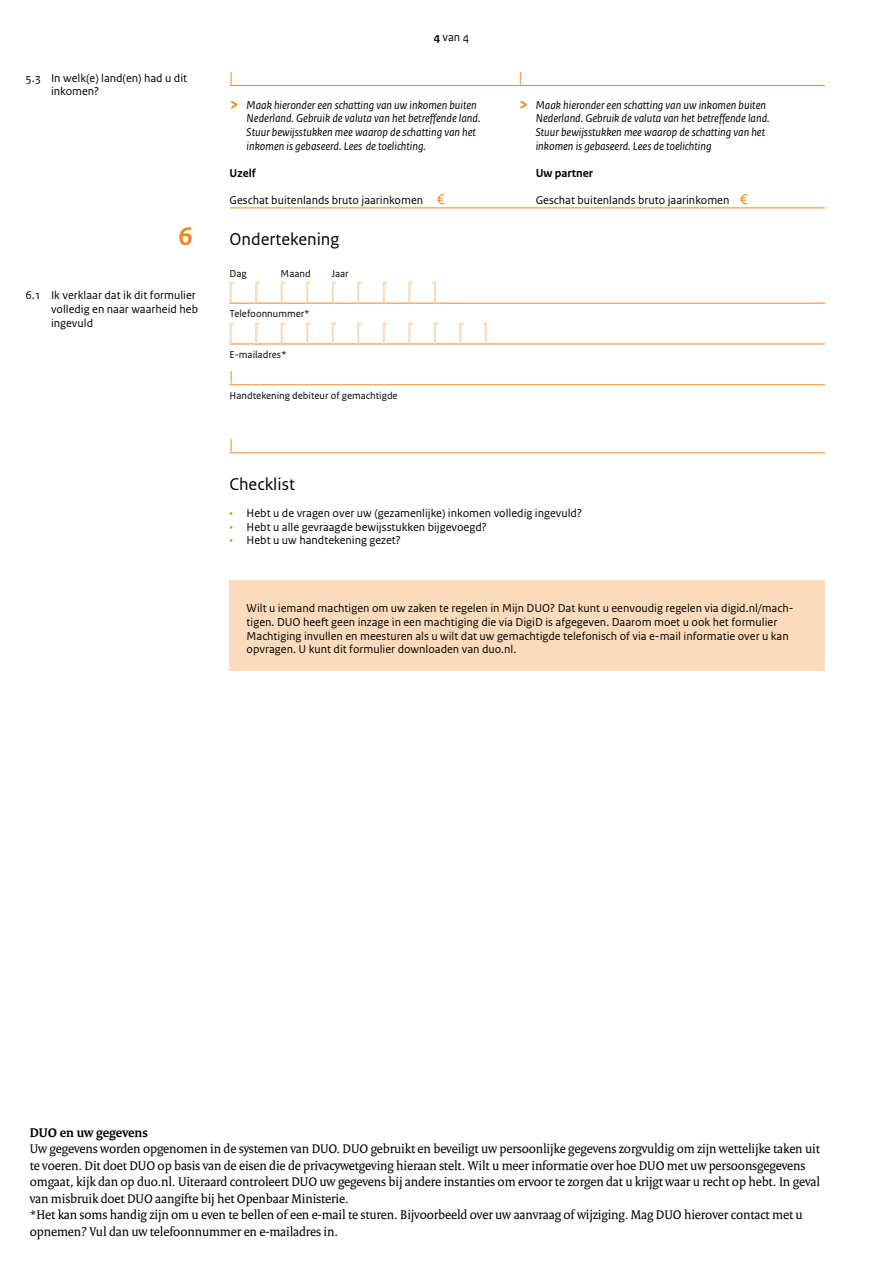
<style>
.page{position:relative;width:893px;height:1263px;background:#fff}
.page>*{position:absolute;margin:0;border:0;box-sizing:border-box;transform-origin:0 0}
.t1{font:700 27px "Rijksoverheid Sans Text";color:#f6861f}
.t2{font:18px "Rijksoverheid Sans Text";color:#000}
.t3{font:15px "Rijksoverheid Sans Text";color:#f6861f}
.t4{font:13.5px/16.5px "Rijksoverheid Serif";letter-spacing:-.01em;color:#000}
.t5{font:700 13.5px "Rijksoverheid Serif";color:#000}
.t6{font:12px/13.6px "Rijksoverheid Sans Text";color:#000}
.t7{font:italic 12px "Rijksoverheid Sans Text";color:#000}
.t8{font:700 12px "Rijksoverheid Sans Text";color:#000}
.t9{font:10.5px "Rijksoverheid Sans Text";color:#000}
.s1{font-weight:700}
.s2{font-weight:700;font-style:normal;font-size:18px;color:#f6861f}
.s3{font-size:15px;color:#f6861f}
.s4{color:#f6861f}
</style>
<div class="page">
<hr style="left:230px;top:85px;width:595px;height:1px;background:#f6861f">
<hr style="left:230px;top:207px;width:595px;height:1px;background:#f6861f">
<hr style="left:230px;top:303px;width:595px;height:1px;background:#f6861f">
<hr style="left:230px;top:344px;width:595px;height:1px;background:#f6861f">
<hr style="left:230px;top:384px;width:595px;height:1px;background:#f6861f">
<hr style="left:230px;top:452px;width:595px;height:1px;background:#f6861f">
<svg style="left:229px;top:281px;width:7px;height:23px"></svg>
<svg style="left:254px;top:281px;width:8px;height:23px"></svg>
<svg style="left:280px;top:281px;width:7px;height:23px"></svg>
<svg style="left:305px;top:281px;width:8px;height:23px"></svg>
<svg style="left:331px;top:281px;width:7px;height:23px"></svg>
<svg style="left:356px;top:281px;width:8px;height:23px"></svg>
<svg style="left:382px;top:281px;width:7px;height:23px"></svg>
<svg style="left:407px;top:281px;width:8px;height:23px"></svg>
<svg style="left:430px;top:281px;width:7px;height:23px"></svg>
<svg style="left:229px;top:322px;width:7px;height:23px"></svg>
<svg style="left:254px;top:322px;width:8px;height:23px"></svg>
<svg style="left:280px;top:322px;width:7px;height:23px"></svg>
<svg style="left:305px;top:322px;width:8px;height:23px"></svg>
<svg style="left:331px;top:322px;width:7px;height:23px"></svg>
<svg style="left:356px;top:322px;width:8px;height:23px"></svg>
<svg style="left:382px;top:322px;width:7px;height:23px"></svg>
<svg style="left:407px;top:322px;width:8px;height:23px"></svg>
<svg style="left:433px;top:322px;width:7px;height:23px"></svg>
<svg style="left:458px;top:322px;width:8px;height:23px"></svg>
<svg style="left:481px;top:322px;width:7px;height:23px"></svg>
<div style="left:230px;top:580px;width:595px;height:91px;background:#fcdbbc"></div>
<p class="t6" style="left:51px;top:71px;width:138px;text-indent:-26px">5.3 In welk(e) land(en) had u dit inkomen?</p>
<h1 class="t1" style="left:179px;top:221px;width:16px">6</h1>
<p class="t6" style="left:51px;top:289px;width:149px;text-indent:-26px">6.1 Ik verklaar dat ik dit formulier volledig en naar waarheid heb ingevuld</p>
<p class="t6" style="left:434px;top:30px;width:37px"><span class="s1">4</span> van 4</p>
<p class="t3" style="left:230px;top:68px;width:5px">|</p>
<p class="t3" style="left:519px;top:68px;width:5px">|</p>
<p class="t7" style="left:230px;top:98px;width:249px"><span class="s2">&gt;</span> Maak hieronder een schatting van uw inkomen buiten</p>
<p class="t7" style="left:519px;top:98px;width:249px"><span class="s2">&gt;</span> Maak hieronder een schatting van uw inkomen buiten</p>
<p class="t7" style="left:247px;top:112px;width:235px">Nederland. Gebruik de valuta van het betreffende land.</p>
<p class="t7" style="left:536px;top:112px;width:235px">Nederland. Gebruik de valuta van het betreffende land.</p>
<p class="t7" style="left:247px;top:125px;width:231px">Stuur bewijsstukken mee waarop de schatting van het</p>
<p class="t7" style="left:536px;top:125px;width:231px">Stuur bewijsstukken mee waarop de schatting van het</p>
<p class="t7" style="left:247px;top:139px;width:181px">inkomen is gebaseerd. Lees de toelichting.</p>
<p class="t7" style="left:536px;top:139px;width:177px">inkomen is gebaseerd. Lees de toelichting</p>
<p class="t8" style="left:230px;top:166px;width:28px">Uzelf</p>
<p class="t8" style="left:536px;top:166px;width:59px">Uw partner</p>
<p class="t6" style="left:230px;top:194px;width:217px">Geschat buitenlands bruto jaarinkomen <span class="s3">€</span></p>
<p class="t6" style="left:536px;top:194px;width:214px">Geschat buitenlands bruto jaarinkomen <span class="s3">€</span></p>
<h2 class="t2" style="left:230px;top:229px;width:111px">Ondertekening</h2>
<p class="t9" style="left:230px;top:267px;width:19px">Dag</p>
<p class="t9" style="left:281px;top:267px;width:32px">Maand</p>
<p class="t9" style="left:332px;top:267px;width:19px">Jaar</p>
<p class="t9" style="left:230px;top:308px;width:82px">Telefoonnummer*</p>
<p class="t9" style="left:230px;top:349px;width:59px">E-mailadres*</p>
<p class="t3" style="left:230px;top:367px;width:5px">|</p>
<p class="t9" style="left:230px;top:390px;width:170px">Handtekening debiteur of gemachtigde</p>
<p class="t3" style="left:230px;top:436px;width:5px">|</p>
<h2 class="t2" style="left:230px;top:474px;width:67px">Checklist</h2>
<p class="t6" style="left:230px;top:506px;width:354px"><span class="s4">•</span> Hebt u de vragen over uw (gezamenlijke) inkomen volledig ingevuld?</p>
<p class="t6" style="left:230px;top:520px;width:259px"><span class="s4">•</span> Hebt u alle gevraagde bewijsstukken bijgevoegd?</p>
<p class="t6" style="left:230px;top:534px;width:173px"><span class="s4">•</span> Hebt u uw handtekening gezet?</p>
<p class="t6" style="left:247px;top:602px;width:548px">Wilt u iemand machtigen om uw zaken te regelen in Mijn DUO? Dat kunt u eenvoudig regelen via digid.nl/mach&shy;tigen. DUO heeft geen inzage in een machtiging die via DigiD is afgegeven. Daarom moet u ook het formulier Machtiging invullen en meesturen als u wilt dat uw gemachtigde telefonisch of via e-mail informatie over u kan opvragen. U kunt dit formulier downloaden van duo.nl.</p>
<p class="t5" style="left:30px;top:1124px;width:120px">DUO en uw gegevens</p>
<p class="t4" style="left:30px;top:1141px;width:792px">Uw gegevens worden opgenomen in de systemen van DUO. DUO gebruikt en beveiligt uw persoonlijke gegevens zorgvuldig om zijn wettelijke taken uit te voeren. Dit doet DUO op basis van de eisen die de privacywetgeving hieraan stelt. Wilt u meer informatie over hoe DUO met uw persoonsgegevens omgaat, kijk dan op duo.nl. Uiteraard controleert DUO uw gegevens bij andere instanties om ervoor te zorgen dat u krijgt waar u recht op hebt. In geval van misbruik doet DUO aangifte bij het Openbaar Ministerie.<br>*Het kan soms handig zijn om u even te bellen of een e-mail te sturen. Bijvoorbeeld over uw aanvraag of wijziging. Mag DUO hierover contact met u opnemen? Vul dan uw telefoonnummer en e-mailadres in.</p>
</div>
